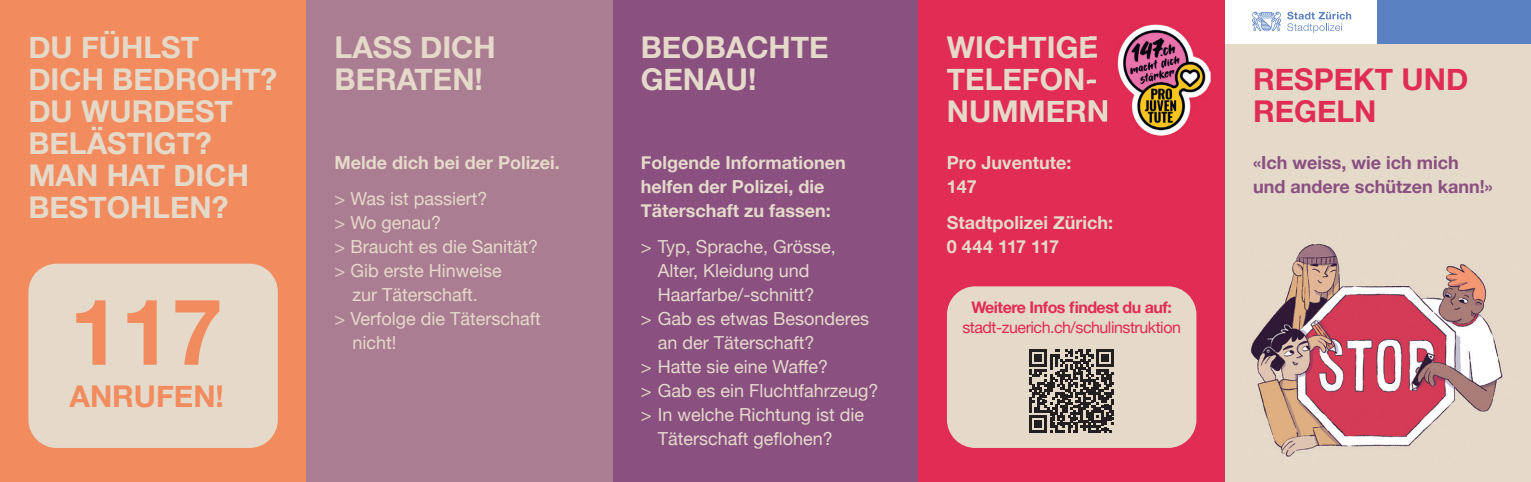
<style>
.page{position:relative;width:1531px;height:482px;background:#fff}
.page>*{position:absolute;margin:0;border:0;box-sizing:border-box;transform-origin:0 0}
.t1{font:700 92px "Helvetica Neue";color:#f28c5e}
.t2{font:700 30px/32px "Helvetica Neue";color:#e5d9ca}
.t3{font:700 30px/32px "Helvetica Neue";color:#e12c53}
.t4{font:700 30px "Helvetica Neue";color:#f28c5e}
.t5{font:18px "Helvetica Neue";color:#e5d9ca}
.t6{font:700 18px/24px "Helvetica Neue";color:#e5d9ca}
.t7{font:700 18px/24px "Helvetica Neue";color:#895080}
.t8{font:16px "Helvetica Neue";letter-spacing:-.03em;color:#e12c53}
.t9{font:700 16px "Helvetica Neue";letter-spacing:-.03em;color:#e12c53}
</style>
<div class="page">
<div style="left:612px;top:0;width:306px;height:482px;background:#895080"></div>
<div style="left:1225px;top:43px;width:306px;height:439px;background:#e5d9ca"></div>
<div style="left:0;top:0;width:306px;height:482px;background:#f28c5e"></div>
<div style="left:306px;top:0;width:306px;height:482px;background:#ab7d92"></div>
<img style="left:1251px;top:244px;width:252px;height:213px">
<div style="left:28px;top:264px;width:250px;height:184px;background:#e5d9ca;border-radius:28px"></div>
<svg style="left:1287px;top:12px;width:64px;height:21px"></svg>
<svg style="left:1252px;top:12px;width:29px;height:19px"></svg>
<div style="left:1378px;top:0;width:153px;height:43px;background:#5a81c1"></div>
<div style="left:918px;top:0;width:307px;height:482px;background:#e12c53"></div>
<img style="left:1107px;top:24px;width:103px;height:112px">
<img style="left:1089px;top:36px;width:8px;height:22px">
<img style="left:1089px;top:79px;width:7px;height:5px">
<img style="left:1089px;top:100px;width:18px;height:22px">
<div style="left:947px;top:286px;width:249px;height:162px;background:#e5d9ca;border-radius:28px"></div>
<svg style="left:1029px;top:349px;width:85px;height:84px"></svg>
<h2 class="t2" style="left:28px;top:32px;width:250px">DU FÜHLST<br>DICH BEDROHT?<br>DU WURDEST<br>BELÄSTIGT?<br>MAN HAT DICH<br>BESTOHLEN?</h2>
<h1 class="t1" style="left:69px;top:260px;width:155px">117</h1>
<h2 class="t4" style="left:69px;top:372px;width:156px">ANRUFEN!</h2>
<h2 class="t2" style="left:334px;top:32px;width:163px">LASS DICH<br>BERATEN!</h2>
<h2 class="t2" style="left:641px;top:32px;width:189px">BEOBACHTE<br>GENAU!</h2>
<p class="t6" style="left:334px;top:151px;width:227px">Melde dich bei der Polizei.</p>
<p class="t5" style="left:334px;top:186px;width:154px">&gt; Was ist passiert?</p>
<p class="t5" style="left:334px;top:210px;width:108px">&gt; Wo genau?</p>
<p class="t5" style="left:334px;top:234px;width:205px">&gt; Braucht es die Sanität?</p>
<p class="t5" style="left:334px;top:258px;width:169px">&gt; Gib erste Hinweise</p>
<p class="t5" style="left:352px;top:282px;width:127px">zur Täterschaft.</p>
<p class="t5" style="left:334px;top:306px;width:208px">&gt; Verfolge die Täterschaft</p>
<p class="t5" style="left:352px;top:330px;width:46px">nicht!</p>
<p class="t6" style="left:641px;top:151px;width:206px">Folgende Informationen helfen der Polizei, die<br>Täterschaft zu fassen:</p>
<p class="t5" style="left:641px;top:234px;width:197px">&gt; Typ, Sprache, Grösse,</p>
<p class="t5" style="left:658px;top:258px;width:153px">Alter, Kleidung und</p>
<p class="t5" style="left:658px;top:282px;width:158px">Haarfarbe/-schnitt?</p>
<p class="t5" style="left:641px;top:306px;width:230px">&gt; Gab es etwas Besonderes</p>
<p class="t5" style="left:658px;top:330px;width:158px">an der Täterschaft?</p>
<p class="t5" style="left:641px;top:354px;width:189px">&gt; Hatte sie eine Waffe?</p>
<p class="t5" style="left:641px;top:378px;width:239px">&gt; Gab es ein Fluchtfahrzeug?</p>
<p class="t5" style="left:641px;top:402px;width:225px">&gt; In welche Richtung ist die</p>
<p class="t5" style="left:658px;top:426px;width:177px">Täterschaft geflohen?</p>
<h2 class="t2" style="left:947px;top:32px;width:164px">WICHTIGE<br>TELEFON-<br>NUMMERN</h2>
<p class="t6" style="left:947px;top:151px;width:126px">Pro Juventute:<br>147</p>
<p class="t6" style="left:947px;top:211px;width:168px">Stadtpolizei Zürich:<br>0 444 117 117</p>
<p class="t9" style="left:971px;top:295px;width:202px">Weitere Infos findest du auf:</p>
<p class="t8" style="left:962px;top:316px;width:220px">stadt-zuerich.ch/schulinstruktion</p>
<h2 class="t3" style="left:1253px;top:64px;width:217px">RESPEKT UND<br>REGELN</h2>
<p class="t7" style="left:1253px;top:151px;width:241px">«Ich weiss, wie ich mich und andere schützen kann!»</p>
</div>
